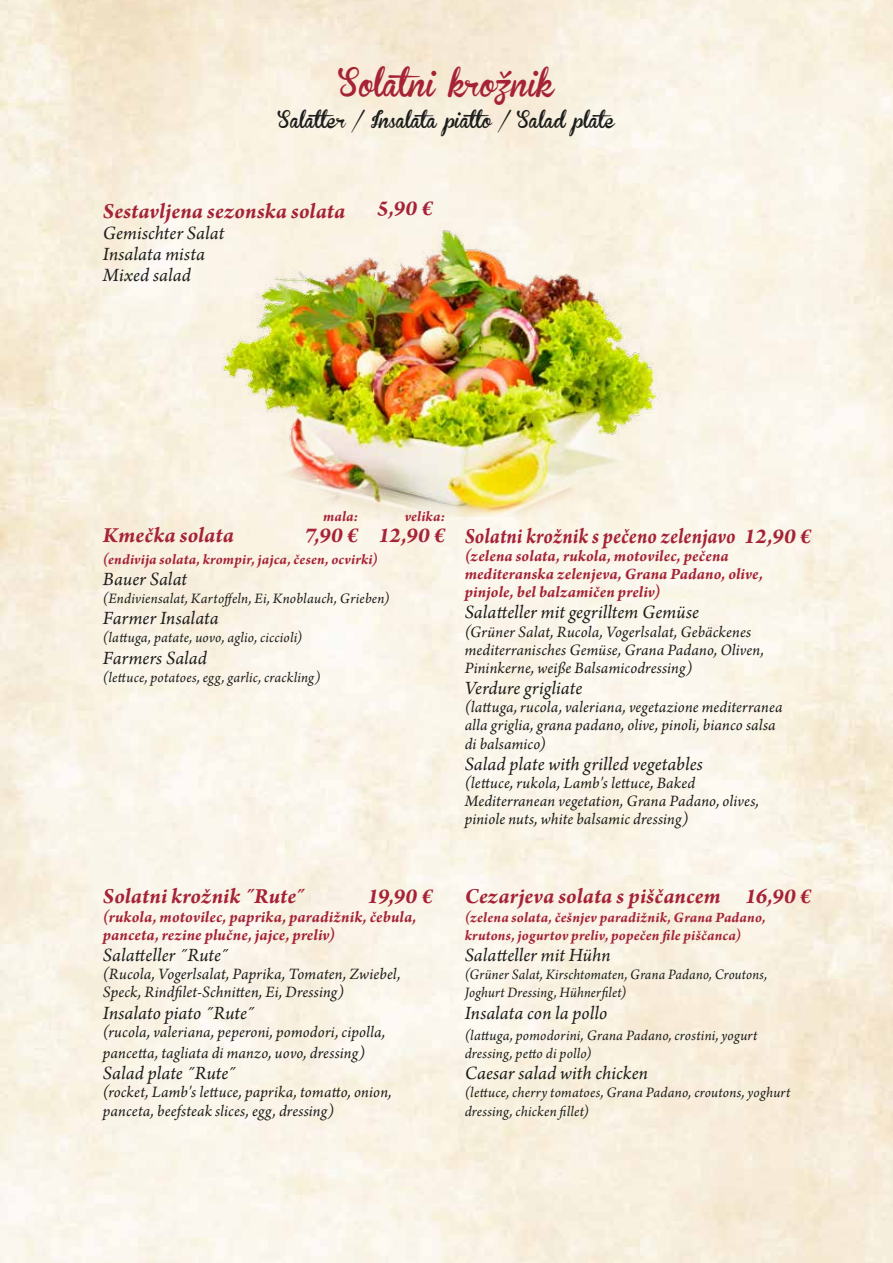
<style>
.page{position:relative;width:893px;height:1263px;background:#fff}
.page>*{position:absolute;margin:0;border:0;box-sizing:border-box;transform-origin:0 0}
.t1{font:42px "Brannboll FPERSONALUSEONLY";color:#a52336}
.t2{font:25.5px "Brannboll FPERSONALUSEONLY";color:#1d1d1b}
.t3{font:italic 700 22.65px "Arno Pro";letter-spacing:.005em;color:#a52336}
.t4{font:italic 700 22.65px "Arno Pro";letter-spacing:.005em;color:#a52336;scale:.9 1}
.t5{font:italic 19.65px/21.1px "Arno Pro";letter-spacing:.005em;color:#1d1d1b}
.t6{font:italic 16.65px/18.1px "Arno Pro";letter-spacing:.01em;color:#1d1d1b}
.t7{font:italic 700 16.65px/18.1px "Arno Pro";letter-spacing:.01em;color:#a52336}
.t8{font:italic 15.15px/18.1px "Arno Pro";letter-spacing:.015em;color:#1d1d1b}
.t9{font:italic 700 15.15px/18.1px "Arno Pro";letter-spacing:.015em;color:#a52336}
.t10{font:italic 15.15px/18.1px "Arno Pro";letter-spacing:.015em;color:#1d1d1b;scale:.96 1}
</style>
<div class="page">
<img style="left:213px;top:214px;width:453px;height:303px">
<svg style="left:660px;top:930px;width:10px;height:13px"></svg>
<h1 class="t1" style="left:338px;top:56px;width:217px">Solatni krožnik</h1>
<h2 class="t2" style="left:278px;top:103px;width:342px">Salatter / Insalata piatto / Salad plate</h2>
<h3 class="t3" style="left:103px;top:198px;width:244px">Sestavljena sezonska solata</h3>
<p class="t5" style="left:103px;top:224px;width:123px">Gemischter Salat<br>Insalata mista<br>Mixed salad</p>
<h3 class="t3" style="left:377px;top:195px;width:57px">5,90 €</h3>
<p class="t9" style="left:323px;top:508px;width:37px">mala:</p>
<p class="t9" style="left:405px;top:508px;width:42px">velika:</p>
<h3 class="t3" style="left:103px;top:522px;width:132px">Kmečka solata</h3>
<p class="t9" style="left:103px;top:551px;width:276px">(endivija solata, krompir, jajca, česen, ocvirki)</p>
<p class="t5" style="left:103px;top:569px;width:86px">Bauer Salat</p>
<p class="t8" style="left:103px;top:590px;width:288px">(Endiviensalat, Kartoffeln, Ei, Knoblauch, Grieben)</p>
<p class="t5" style="left:103px;top:609px;width:117px">Farmer Insalata</p>
<p class="t8" style="left:103px;top:630px;width:201px">(lattuga, patate, uovo, aglio, ciccioli)</p>
<p class="t5" style="left:103px;top:648px;width:106px">Farmers Salad</p>
<p class="t8" style="left:103px;top:669px;width:219px">(lettuce, potatoes, egg, garlic, crackling)</p>
<h3 class="t3" style="left:378px;top:522px;width:69px">12,90 €</h3>
<h3 class="t3" style="left:304px;top:522px;width:55px">7,90 €</h3>
<h3 class="t4" style="left:465px;top:522px;width:387px">Solatni krožnik s pečeno zelenjavo 12,90 €</h3>
<p class="t7" style="left:465px;top:547px;width:300px">(zelena solata, rukola, motovilec, pečena mediteranska zelenjeva, Grana Padano, olive, pinjole, bel balzamičen preliv)</p>
<p class="t5" style="left:465px;top:603px;width:236px">Salatteller mit gegrilltem Gemüse</p>
<p class="t6" style="left:465px;top:623px;width:301px">(Grüner Salat, Rucola, Vogerlsalat, Gebäckenes mediterranisches Gemüse, Grana Padano, Oliven,<br>Pininkerne, weiße Balsamicodressing)</p>
<p class="t5" style="left:465px;top:679px;width:119px">Verdure grigliate</p>
<p class="t6" style="left:465px;top:699px;width:319px">(lattuga, rucola, valeriana, vegetazione mediterranea alla griglia, grana padano, olive, pinoli, bianco salsa di balsamico)</p>
<p class="t5" style="left:465px;top:754px;width:240px">Salad plate with grilled vegetables</p>
<p class="t6" style="left:465px;top:775px;width:296px">(lettuce, rukola, Lamb's lettuce, Baked<br>Mediterranean vegetation, Grana Padano, olives, piniole nuts, white balsamic dressing)</p>
<h3 class="t3" style="left:103px;top:883px;width:203px">Solatni krožnik ˝Rute˝</h3>
<p class="t7" style="left:103px;top:908px;width:315px">(rukola, motovilec, paprika, paradižnik, čebula, panceta, rezine plučne, jajce, preliv)</p>
<p class="t5" style="left:103px;top:945px;width:126px">Salatteller ˝Rute˝</p>
<p class="t6" style="left:103px;top:966px;width:299px">(Rucola, Vogerlsalat, Paprika, Tomaten, Zwiebel,<br>Speck, Rindfilet-Schnitten, Ei, Dressing)</p>
<p class="t5" style="left:103px;top:1003px;width:153px">Insalato piato ˝Rute˝</p>
<p class="t6" style="left:103px;top:1022px;width:284px;line-height:21.1px">(rucola, valeriana, peperoni, pomodori, cipolla, pancetta, tagliata di manzo, uovo, dressing)</p>
<p class="t5" style="left:103px;top:1064px;width:134px">Salad plate ˝Rute˝</p>
<p class="t6" style="left:103px;top:1084px;width:290px">(rocket, Lamb's lettuce, paprika, tomatto, onion, panceta, beefsteak slices, egg, dressing)</p>
<h3 class="t3" style="left:367px;top:883px;width:67px">19,90 €</h3>
<h3 class="t3" style="left:465px;top:883px;width:257px">Cezarjeva solata s piščancem</h3>
<p class="t9" style="left:465px;top:908px;width:302px">(zelena solata, češnjev paradižnik, Grana Padano, krutons, jogurtov preliv, popečen le piščanca)</p>
<p class="t5" style="left:465px;top:945px;width:147px">Salatteller mit Hühn</p>
<p class="t10" style="left:465px;top:966px;width:316px">(Grüner Salat, Kirschtomaten, Grana Padano, Croutons,<br>Joghurt Dressing, Hühnerfilet)</p>
<p class="t5" style="left:465px;top:1003px;width:144px">Insalata con la pollo</p>
<p class="t8" style="left:465px;top:1027px;width:294px">(lattuga, pomodorini, Grana Padano, crostini, yogurt dressing, petto di pollo)</p>
<p class="t5" style="left:465px;top:1064px;width:185px">Caesar salad with chicken</p>
<p class="t8" style="left:465px;top:1084px;width:327px">(lettuce, cherry tomatoes, Grana Padano, croutons, yoghurt dressing, chicken fillet)</p>
<h3 class="t3" style="left:745px;top:883px;width:68px">16,90 €</h3>
</div>
